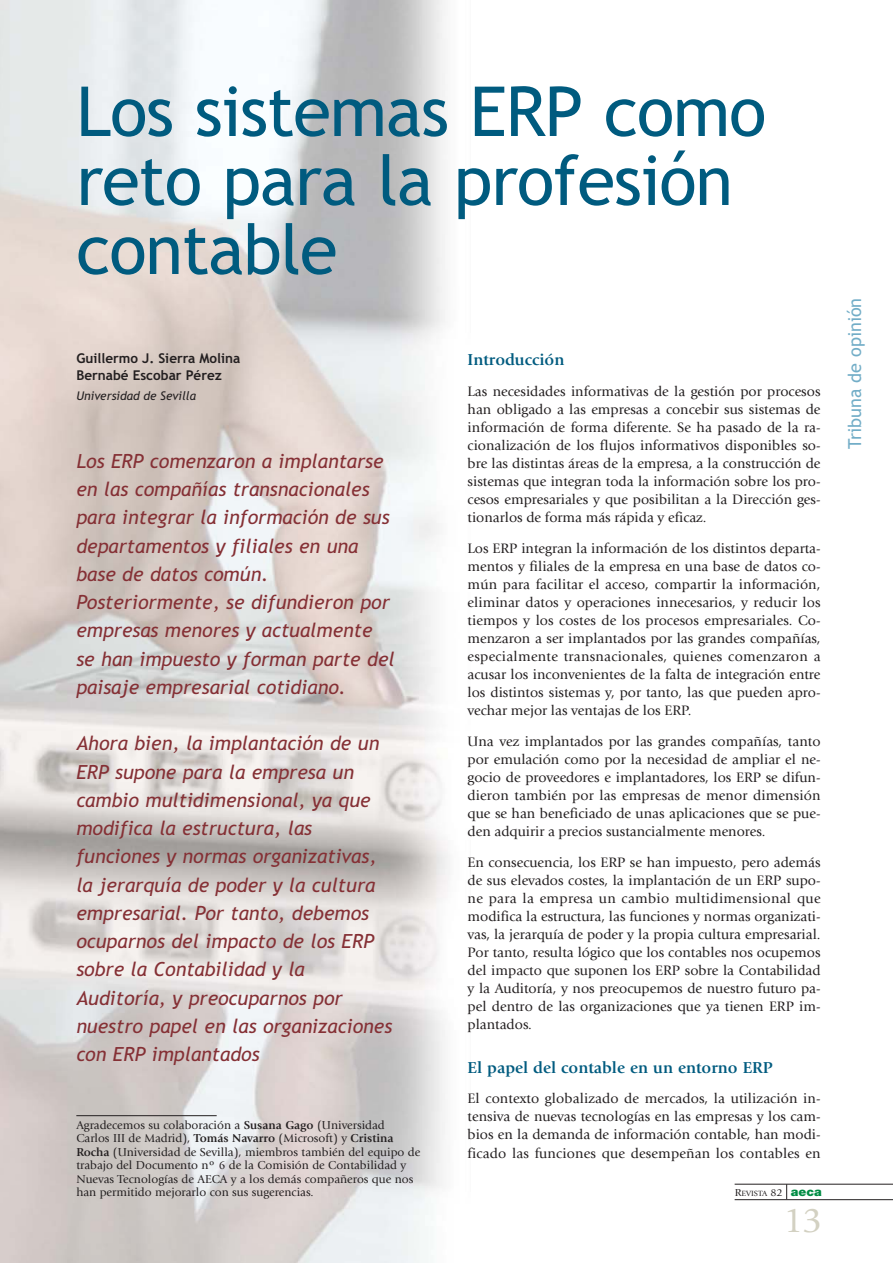
<style>
.page{position:relative;width:893px;height:1263px;background:#fff}
.page>*{position:absolute;margin:0;border:0;box-sizing:border-box;transform-origin:0 0}
.t1{font:69px/69px "Trebuchet MS";letter-spacing:-.015em;color:#005b7f}
.t2{font:36px "Giovanni";color:#d3d1c2}
.t3{font:italic 19.5px/28.2px "Trebuchet MS";color:#853035}
.t4{font:18px "Trebuchet MS";color:#72adc7}
.t5{font:700 16.5px "Giovanni";color:#005b7f}
.t6{font:14.25px/18px "Giovanni";color:#231f20;text-align:justify}
.t7{font:700 13.5px/17.1px "Trebuchet MS";color:#231f20}
.t8{font:12px/13.5px "Giovanni";color:#231f20}
.t9{font:italic 12px "Trebuchet MS";color:#231f20}
.t10{font:7.8px "Giovanni";color:#231f20;scale:1.05 1}
.s1{font-weight:700}
.s2{font-size:10.5px}
.s3{font-family:"Helvetica Neue";font-weight:900;font-size:12px;color:#008c44}
</style>
<div class="page">
<hr style="left:735px;top:1184px;width:158px;height:1px;background:#231f20">
<hr style="left:735px;top:1199px;width:158px;height:1px;background:#231f20">
<svg style="left:786px;top:1184px;width:1px;height:15px"></svg>
<img style="left:0;top:0;width:450px;height:1263px">
<hr style="left:76px;top:1115px;width:141px;height:1px;background:#231f20">
<h1 class="t1" style="left:76px;top:83px;width:691px">Los sistemas ERP como reto para la profesión contable</h1>
<p class="t7" style="left:76px;top:351px;width:165px">Guillermo J. Sierra Molina<br>Bernabé Escobar Pérez</p>
<p class="t9" style="left:76px;top:391px;width:121px">Universidad de Sevilla</p>
<p class="t3" style="left:76px;top:449px;width:320px">Los ERP comenzaron a implantarse en las compañías transnacionales para integrar la información de sus departamentos y filiales en una base de datos común.<br>Posteriormente, se difundieron por empresas menores y actualmente se han impuesto y forman parte del paisaje empresarial cotidiano.</p>
<p class="t3" style="left:76px;top:731px;width:317px">Ahora bien, la implantación de un<br>ERP supone para la empresa un cambio multidimensional, ya que modifica la estructura, las funciones y normas organizativas, la jerarquía de poder y la cultura empresarial. Por tanto, debemos ocuparnos del impacto de los ERP sobre la Contabilidad y la<br>Auditoría, y preocuparnos por nuestro papel en las organizaciones con ERP implantados</p>
<p class="t8" style="left:76px;top:1119px;width:345px">Agradecemos su colaboración a <span class="s1">Susana Gago</span> (Universidad Carlos III de Madrid), <span class="s1">Tomás Navarro</span> (Microsoft) y <span class="s1">Cristina Rocha</span> (Universidad de Sevilla), miembros también del equipo de trabajo del Documento nº 6 de la Comisión de Contabilidad y Nuevas Tecnologías de AECA y a los demás compañeros que nos han permitido mejorarlo con sus sugerencias.</p>
<p class="t5" style="left:468px;top:353px;width:98px">Introducción</p>
<p class="t6" style="left:468px;top:384px;width:354px">Las necesidades informativas de la gestión por procesos han obligado a las empresas a concebir sus sistemas de información de forma diferente. Se ha pasado de la ra&shy;cionalización de los flujos informativos disponibles so&shy;bre las distintas áreas de la empresa, a la construcción de sistemas que integran toda la información sobre los pro&shy;cesos empresariales y que posibilitan a la Dirección ges&shy;tionarlos de forma más rápida y eficaz.</p>
<p class="t6" style="left:468px;top:540px;width:354px">Los ERP integran la información de los distintos departa&shy;mentos y filiales de la empresa en una base de datos co&shy;mún para facilitar el acceso, compartir la información, eliminar datos y operaciones innecesarios, y reducir los tiempos y los costes de los procesos empresariales. Co&shy;menzaron a ser implantados por las grandes compañías, especialmente transnacionales, quienes comenzaron a acusar los inconvenientes de la falta de integración entre los distintos sistemas y, por tanto, las que pueden apro&shy;vechar mejor las ventajas de los ERP.</p>
<p class="t6" style="left:468px;top:734px;width:354px">Una vez implantados por las grandes compañías, tanto por emulación como por la necesidad de ampliar el ne&shy;gocio de proveedores e implantadores, los ERP se difun&shy;dieron también por las empresas de menor dimensión que se han beneficiado de unas aplicaciones que se pue&shy;den adquirir a precios sustancialmente menores.</p>
<p class="t6" style="left:468px;top:854px;width:354px">En consecuencia, los ERP se han impuesto, pero además de sus elevados costes, la implantación de un ERP supo&shy;ne para la empresa un cambio multidimensional que modifica la estructura, las funciones y normas organizati&shy;vas, la jerarquía de poder y la propia cultura empresarial.<br>Por tanto, resulta lógico que los contables nos ocupemos del impacto que suponen los ERP sobre la Contabilidad y la Auditoría, y nos preocupemos de nuestro futuro pa&shy;pel dentro de las organizaciones que ya tienen ERP im&shy;plantados.</p>
<p class="t5" style="left:468px;top:1061px;width:307px">El papel del contable en un entorno ERP</p>
<p class="t6" style="left:468px;top:1091px;width:354px">El contexto globalizado de mercados, la utilización in&shy;tensiva de nuevas tecnologías en las empresas y los cam&shy;bios en la demanda de información contable, han modi&shy;ficado las funciones que desempeñan los contables en</p>
<p class="t10" style="left:735px;top:1190px;width:84px"><span class="s2">R</span>EVISTA <span class="s2">82</span> <span class="s3">aeca</span></p>
<h2 class="t2" style="left:783px;top:1206px;width:41px">13</h2>
<p class="t4" style="left:848px;top:449px;width:152px;rotate:-90deg">Tribuna de opinión</p>
</div>
